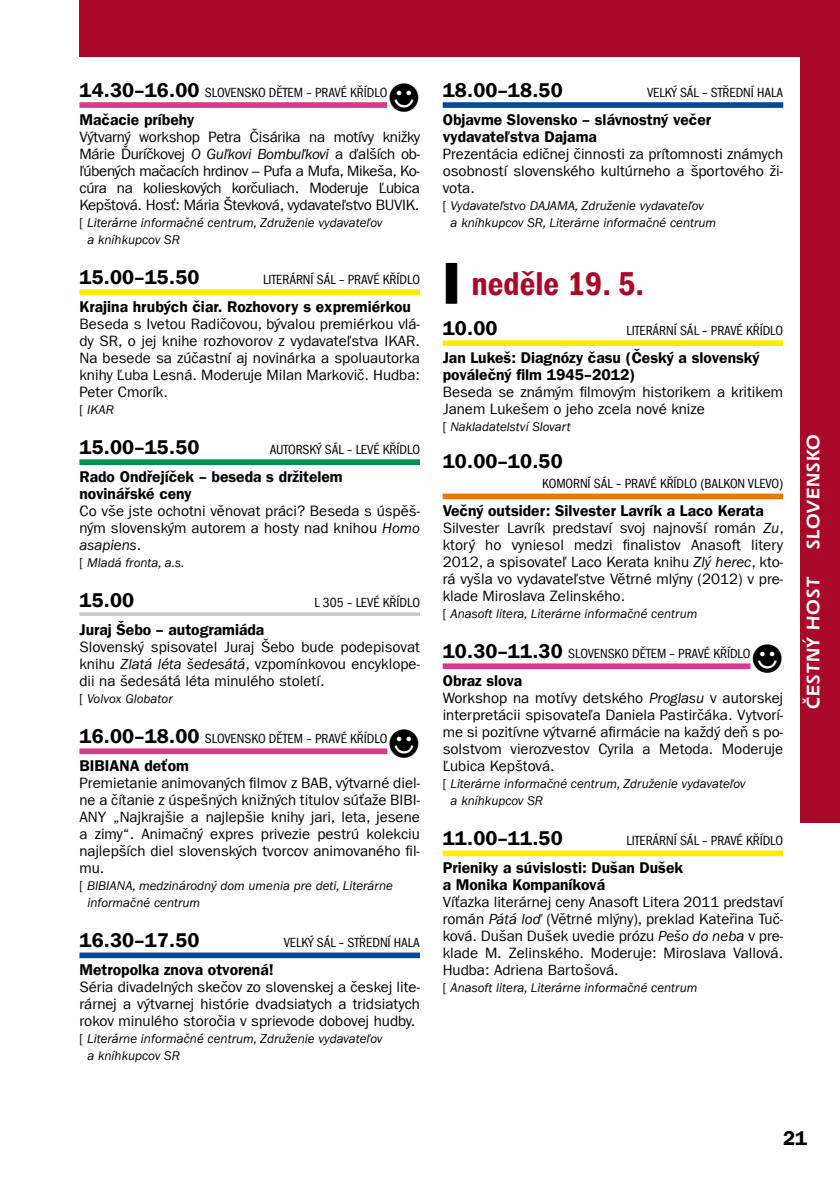
<style>
.page{position:relative;width:840px;height:1191px;background:#fff}
.page>*{position:absolute;margin:0;border:0;box-sizing:border-box;transform-origin:0 0}
.t1{font:34px "Franklin Gothic LT Com Dm Cn";color:#aa0829}
.t2{font:20px "Franklin Gothic LT Com Dm";letter-spacing:.01em;color:#000}
.t3{font:600 19px "Eras IT Cby BTCE";letter-spacing:.06em;color:#fff}
.t4{font:15.6px/17px "Franklin Gothic LT Com Dm";color:#000}
.t5{font:15px/17px "Franklin Gothic LT Com";color:#000;text-align:justify}
.t6{font:condensed 13.6px "Franklin Gothic LT Com";letter-spacing:-.005em;color:#000}
.t7{font:italic 13px/17px "Franklin Gothic LT Com";color:#000}
.s1{font-family:"Franklin Gothic LT Com";font-stretch:condensed;font-size:13.6px}
.s2{font-family:"PIKTO";font-stretch:normal;font-size:20px}
.s3{font-style:italic}
.s4{font-style:normal}
</style>
<div class="page">
<div style="left:799px;top:0;width:40px;height:822px;background:#aa0829"></div>
<div style="left:79px;top:0;width:760px;height:57px;background:#aa0829"></div>
<div style="left:79px;top:102px;width:341px;height:6px;background:#d83a8b"></div>
<div style="left:387px;top:100px;width:33px;height:10px;background:#fff"></div>
<div style="left:79px;top:289px;width:341px;height:6px;background:#ffed00"></div>
<div style="left:79px;top:459px;width:341px;height:6px;background:#009252"></div>
<hr style="left:79px;top:612px;width:341px;height:4px;background:#d1d1d2">
<div style="left:79px;top:748px;width:341px;height:6px;background:#d83a8b"></div>
<div style="left:387px;top:746px;width:33px;height:10px;background:#fff"></div>
<div style="left:79px;top:952px;width:341px;height:6px;background:#004a99"></div>
<div style="left:442px;top:102px;width:340px;height:6px;background:#004a99"></div>
<div style="left:442px;top:340px;width:340px;height:6px;background:#ffed00"></div>
<div style="left:442px;top:493px;width:340px;height:6px;background:#ed7703"></div>
<div style="left:442px;top:663px;width:340px;height:6px;background:#d83a8b"></div>
<div style="left:750px;top:661px;width:32px;height:10px;background:#fff"></div>
<div style="left:442px;top:850px;width:340px;height:6px;background:#ffed00"></div>
<h2 class="t2" style="left:79px;top:78px;width:146px">14.30–16.00 <span class="s1">SLOVENSKO</span></h2>
<p class="t6" style="left:269px;top:84px;width:22px">DĚTEM</p>
<p class="t6" style="left:306px;top:84px;width:115px">– PRAVÉ KŘÍDLO<span class="s2">2</span></p>
<p class="t4" style="left:79px;top:111px;width:116px">Mačacie príbehy</p>
<p class="t5" style="left:79px;top:128px;width:342px">Výtvarný workshop Petra Čisárika na motívy knižky Márie Ďuríčkovej <span class="s3">O Guľkovi Bombuľkovi</span> a ďalších ob&shy;ľúbených mačacích hrdinov – Pufa a Mufa, Mikeša, Ko&shy;cúra na kolieskových korčuliach. Moderuje Ľubica Kepštová. Hosť: Mária Števková, vydavateľstvo BUVIK.</p>
<p class="t7" style="left:87px;top:214px;width:296px;text-indent:-8px"><span class="s4">[</span> Literárne informačné centrum, Združenie vydavateľov a kníhkupcov SR</p>
<h2 class="t2" style="left:79px;top:265px;width:122px">15.00–15.50</h2>
<p class="t6" style="left:263px;top:271px;width:12px">LITERÁRNÍ</p>
<p class="t6" style="left:316px;top:271px;width:105px">SÁL – PRAVÉ KŘÍDLO</p>
<p class="t4" style="left:79px;top:298px;width:333px">Krajina hrubých čiar. Rozhovory s expremiérkou</p>
<p class="t5" style="left:79px;top:315px;width:342px">Beseda s Ivetou Radičovou, bývalou premiérkou vlá&shy;dy SR, o jej knihe rozhovorov z vydavateľstva IKAR.<br>Na besede sa zúčastní aj novinárka a spoluautorka knihy Ľuba Lesná. Moderuje Milan Markovič. Hudba:<br>Peter Cmorík.</p>
<p class="t7" style="left:79px;top:401px;width:36px"><span class="s4">[</span> IKAR</p>
<h2 class="t2" style="left:79px;top:435px;width:122px">15.00–15.50</h2>
<p class="t6" style="left:270px;top:441px;width:8px">AUTORSK</p>
<p class="t6" style="left:316px;top:441px;width:105px">Ý SÁL – LEVÉ KŘÍDLO</p>
<p class="t4" style="left:79px;top:468px;width:265px">Rado Ondřejíček – beseda s držitelem novinářské ceny</p>
<p class="t5" style="left:79px;top:502px;width:342px">Co vše jste ochotni věnovat práci? Beseda s úspěš&shy;ným slovenským autorem a hosty nad knihou <span class="s3">Homo asapiens</span>.</p>
<p class="t7" style="left:79px;top:554px;width:106px"><span class="s4">[</span> Mladá fronta, a.s.</p>
<h2 class="t2" style="left:79px;top:588px;width:56px">15.00</h2>
<p class="t6" style="left:314px;top:594px;width:107px">L 305 – LEVÉ KŘÍDLO</p>
<p class="t4" style="left:79px;top:621px;width:186px">Juraj Šebo – autogramiáda</p>
<p class="t5" style="left:79px;top:638px;width:342px">Slovenský spisovatel Juraj Šebo bude podepisovat knihu <span class="s3">Zlatá léta šedesátá</span>, vzpomínkovou encyklope&shy;dii na šedesátá léta minulého století.</p>
<p class="t7" style="left:79px;top:690px;width:95px"><span class="s4">[</span> Volvox Globator</p>
<h2 class="t2" style="left:79px;top:724px;width:146px">16.00–18.00 <span class="s1">SLOVENSKO</span></h2>
<p class="t6" style="left:269px;top:730px;width:22px">DĚTEM</p>
<p class="t6" style="left:306px;top:730px;width:115px">– PRAVÉ KŘÍDLO<span class="s2">2</span></p>
<p class="t4" style="left:79px;top:757px;width:111px">BIBIANA deťom</p>
<p class="t5" style="left:79px;top:774px;width:342px">Premietanie animovaných filmov z BAB, výtvarné diel&shy;ne a čítanie z úspešných knižných titulov súťaže BIBI-ANY „Najkrajšie a najlepšie knihy jari, leta, jesene a zimy“. Animačný expres privezie pestrú kolekciu najlepších diel slovenských tvorcov animovaného fil&shy;mu.</p>
<p class="t7" style="left:87px;top:877px;width:307px;text-indent:-8px"><span class="s4">[</span> BIBIANA, medzinárodný dom umenia pre deti, Literárne informačné centrum</p>
<h2 class="t2" style="left:79px;top:928px;width:122px">16.30–17.50</h2>
<p class="t6" style="left:283px;top:934px;width:138px">VELKÝ SÁL – STŘEDNÍ HALA</p>
<p class="t4" style="left:79px;top:961px;width:196px">Metropolka znova otvorená!</p>
<p class="t5" style="left:79px;top:978px;width:342px">Séria divadelných skečov zo slovenskej a českej lite&shy;rárnej a výtvarnej histórie dvadsiatych a tridsiatych rokov minulého storočia v sprievode dobovej hudby.</p>
<p class="t7" style="left:87px;top:1030px;width:296px;text-indent:-8px"><span class="s4">[</span> Literárne informačné centrum, Združenie vydavateľov a kníhkupcov SR</p>
<h2 class="t2" style="left:442px;top:78px;width:122px">18.00–18.50</h2>
<p class="t6" style="left:646px;top:84px;width:138px">VELKÝ SÁL – STŘEDNÍ HALA</p>
<p class="t4" style="left:442px;top:111px;width:270px">Objavme Slovensko – slávnostný večer vydavateľstva Dajama</p>
<p class="t5" style="left:442px;top:145px;width:342px">Prezentácia edičnej činnosti za prítomnosti známych osobností slovenského kultúrneho a športového ži&shy;vota.</p>
<p class="t7" style="left:450px;top:197px;width:267px;text-indent:-8px"><span class="s4">[</span> Vydavateľstvo DAJAMA, Združenie vydavateľov<br>a kníhkupcov SR, Literárne informačné centrum</p>
<h1 class="t1" style="left:471px;top:264px;width:174px">neděle 19. 5.</h1>
<h2 class="t2" style="left:442px;top:316px;width:56px">10.00</h2>
<p class="t6" style="left:626px;top:322px;width:158px">LITERÁRNÍ SÁL – PRAVÉ KŘÍDLO</p>
<p class="t4" style="left:442px;top:349px;width:318px">Jan Lukeš: Diagnózy času (Český a slovenský poválečný film 1945–2012)</p>
<p class="t5" style="left:442px;top:383px;width:342px">Beseda se známým filmovým historikem a kritikem<br>Janem Lukešem o jeho zcela nové knize</p>
<p class="t7" style="left:442px;top:418px;width:130px"><span class="s4">[</span> Nakladatelství Slovart</p>
<h2 class="t2" style="left:442px;top:449px;width:122px">10.00–10.50</h2>
<p class="t6" style="left:541px;top:476px;width:8px">KOMORNÍ</p>
<p class="t6" style="left:593px;top:476px;width:191px">SÁL – PRAVÉ KŘÍDLO (BALKON VLEVO)</p>
<p class="t4" style="left:442px;top:502px;width:322px">Večný outsider: Silvester Lavrík a Laco Kerata</p>
<p class="t5" style="left:442px;top:519px;width:342px">Silvester Lavrík predstaví svoj najnovší román <span class="s3">Zu</span>, ktorý ho vyniesol medzi finalistov Anasoft litery 2012, a spisovateľ Laco Kerata knihu <span class="s3">Zlý herec</span>, kto&shy;rá vyšla vo vydavateľstve Větrné mlýny (2012) v pre&shy;klade Miroslava Zelinského.</p>
<p class="t7" style="left:442px;top:605px;width:256px"><span class="s4">[</span> Anasoft litera, Literárne informačné centrum</p>
<h2 class="t2" style="left:442px;top:639px;width:146px">10.30–11.30 <span class="s1">SLOVENSKO</span></h2>
<p class="t6" style="left:631px;top:645px;width:22px">DĚTEM</p>
<p class="t6" style="left:669px;top:645px;width:115px">– PRAVÉ KŘÍDLO<span class="s2">2</span></p>
<p class="t4" style="left:442px;top:672px;width:81px">Obraz slova</p>
<p class="t5" style="left:442px;top:689px;width:342px">Workshop na motívy detského <span class="s3">Proglasu</span> v autorskej interpretácii spisovateľa Daniela Pastirčáka. Vytvorí&shy;me si pozitívne výtvarné afirmácie na každý deň s po&shy;solstvom vierozvestov Cyrila a Metoda. Moderuje Ľubica Kepštová.</p>
<p class="t7" style="left:450px;top:775px;width:296px;text-indent:-8px"><span class="s4">[</span> Literárne informačné centrum, Združenie vydavateľov a kníhkupcov SR</p>
<h2 class="t2" style="left:442px;top:826px;width:122px">11.00–11.50</h2>
<p class="t6" style="left:626px;top:832px;width:12px">LITERÁRNÍ</p>
<p class="t6" style="left:679px;top:832px;width:105px">SÁL – PRAVÉ KŘÍDLO</p>
<p class="t4" style="left:442px;top:859px;width:242px">Prieniky a súvislosti: Dušan Dušek a Monika Kompaníková</p>
<p class="t5" style="left:442px;top:893px;width:342px">Víťazka literárnej ceny Anasoft Litera 2011 predstaví román <span class="s3">Pátá loď</span> (Větrné mlýny), preklad Kateřina Tuč&shy;ková. Dušan Dušek uvedie prózu <span class="s3">Pešo do neba</span> v pre&shy;klade M. Zelinského. Moderuje: Miroslava Vallová.<br>Hudba: Adriena Bartošová.</p>
<p class="t7" style="left:442px;top:979px;width:256px"><span class="s4">[</span> Anasoft litera, Literárne informačné centrum</p>
<p class="t3" style="left:800px;top:549px;width:117px;rotate:-90deg">SLOVENSKO</p>
<p class="t3" style="left:800px;top:709px;width:133px;rotate:-90deg">ČESTNÝ HOST</p>
<h2 class="t2" style="left:782px;top:1126px;width:25px">21</h2>
</div>
